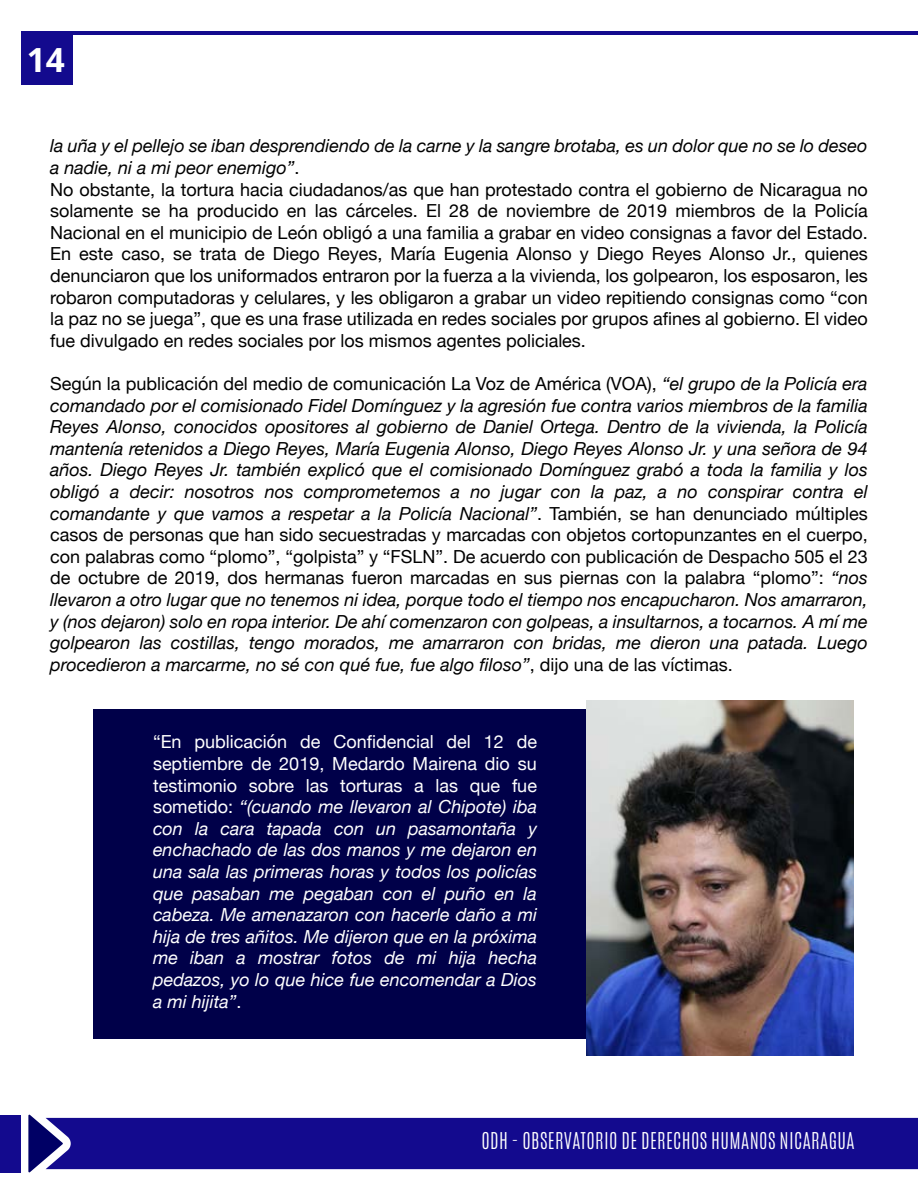
<style>
.page{position:relative;width:918px;height:1188px;background:#fff}
.page>*{position:absolute;margin:0;border:0;box-sizing:border-box;transform-origin:0 0}
.t1{font:700 33.3px "Open Sans";color:#fff}
.t2{font:300 19.35px "Antonio";letter-spacing:.02em;color:#fff}
.t3{font:italic 18px/21.6px "Helvetica Neue";color:#000;text-align:justify}
.t4{font:18px/21.6px "Helvetica Neue";color:#000}
.t5{font:italic 18px/21.6px "Helvetica Neue";color:#fff;text-align:justify}
.s1{font-style:italic}
.s2{font-style:normal}
</style>
<div class="page">
<hr style="left:21px;top:31px;width:897px;height:3px;background:#130a8e">
<div style="left:21px;top:33px;width:52px;height:52px;background:#130a8e"></div>
<div style="left:93px;top:710px;width:732px;height:330px;background:#000049"></div>
<div style="left:63px;top:1118px;width:855px;height:51px;background:#130a8e"></div>
<svg style="left:28px;top:1115px;width:35px;height:57px"></svg>
<div style="left:0;top:1115px;width:20px;height:57px;background:#130a8e"></div>
<img style="left:586px;top:701px;width:268px;height:355px">
<h1 class="t1" style="left:27px;top:37px;width:40px">14</h1>
<p class="t4" style="left:50px;top:136px;width:819px"><span class="s1">la uña y el pellejo se iban desprendiendo de la carne y la sangre brotaba, es un dolor que no se lo deseo a nadie, ni a mi peor enemigo”</span>.<br>No obstante, la tortura hacia ciudadanos/as que han protestado contra el gobierno de Nicaragua no solamente se ha producido en las cárceles. El 28 de noviembre de 2019 miembros de la Policía Nacional en el municipio de León obligó a una familia a grabar en video consignas a favor del Estado.<br>En este caso, se trata de Diego Reyes, María Eugenia Alonso y Diego Reyes Alonso Jr., quienes denunciaron que los uniformados entraron por la fuerza a la vivienda, los golpearon, los esposaron, les robaron computadoras y celulares, y les obligaron a grabar un video repitiendo consignas como “con la paz no se juega”, que es una frase utilizada en redes sociales por grupos afines al gobierno. El video fue divulgado en redes sociales por los mismos agentes policiales.</p>
<p class="t3" style="left:50px;top:374px;width:819px"><span class="s2">Según la publicación del medio de comunicación La Voz de América (VOA),</span> “el grupo de la Policía era comandado por el comisionado Fidel Domínguez y la agresión fue contra varios miembros de la familia Reyes Alonso, conocidos opositores al gobierno de Daniel Ortega. Dentro de la vivienda, la Policía mantenía retenidos a Diego Reyes, María Eugenia Alonso, Diego Reyes Alonso Jr. y una señora de 94 años. Diego Reyes Jr. también explicó que el comisionado Domínguez grabó a toda la familia y los obligó a decir: nosotros nos comprometemos a no jugar con la paz, a no conspirar contra el comandante y que vamos a respetar a la Policía Nacional”<span class="s2">. También, se han denunciado múltiples casos de personas que han sido secuestradas y marcadas con objetos cortopunzantes en el cuerpo, con palabras como “plomo”, “golpista” y “FSLN”. De acuerdo con publicación de Despacho 505 el 23 de octubre de 2019, dos hermanas fueron marcadas en sus piernas con la palabra “plomo”:</span> “nos llevaron a otro lugar que no tenemos ni idea, porque todo el tiempo nos encapucharon. Nos amarraron, y (nos dejaron) solo en ropa interior. De ahí comenzaron con golpeas, a insultarnos, a tocarnos. A mí me golpearon las costillas, tengo morados, me amarraron con bridas, me dieron una patada. Luego procedieron a marcarme, no sé con qué fue, fue algo filoso”<span class="s2">, dijo una de las víctimas.</span></p>
<p class="t5" style="left:153px;top:732px;width:386px"><span class="s2">“En publicación de Confidencial del 12 de septiembre de 2019, Medardo Mairena dio su testimonio sobre las torturas a las que fue sometido:</span> “(cuando me llevaron al Chipote) iba con la cara tapada con un pasamontaña y enchachado de las dos manos y me dejaron en una sala las primeras horas y todos los policías que pasaban me pegaban con el puño en la cabeza. Me amenazaron con hacerle daño a mi hija de tres añitos. Me dijeron que en la próxima me iban a mostrar fotos de mi hija hecha pedazos, yo lo que hice fue encomendar a Dios a mi hijita”<span class="s2">.</span></p>
<p class="t2" style="left:482px;top:1127px;width:375px">ODH - OBSERVATORIO DE DERECHOS HUMANOS NICARAGUA</p>
</div>
